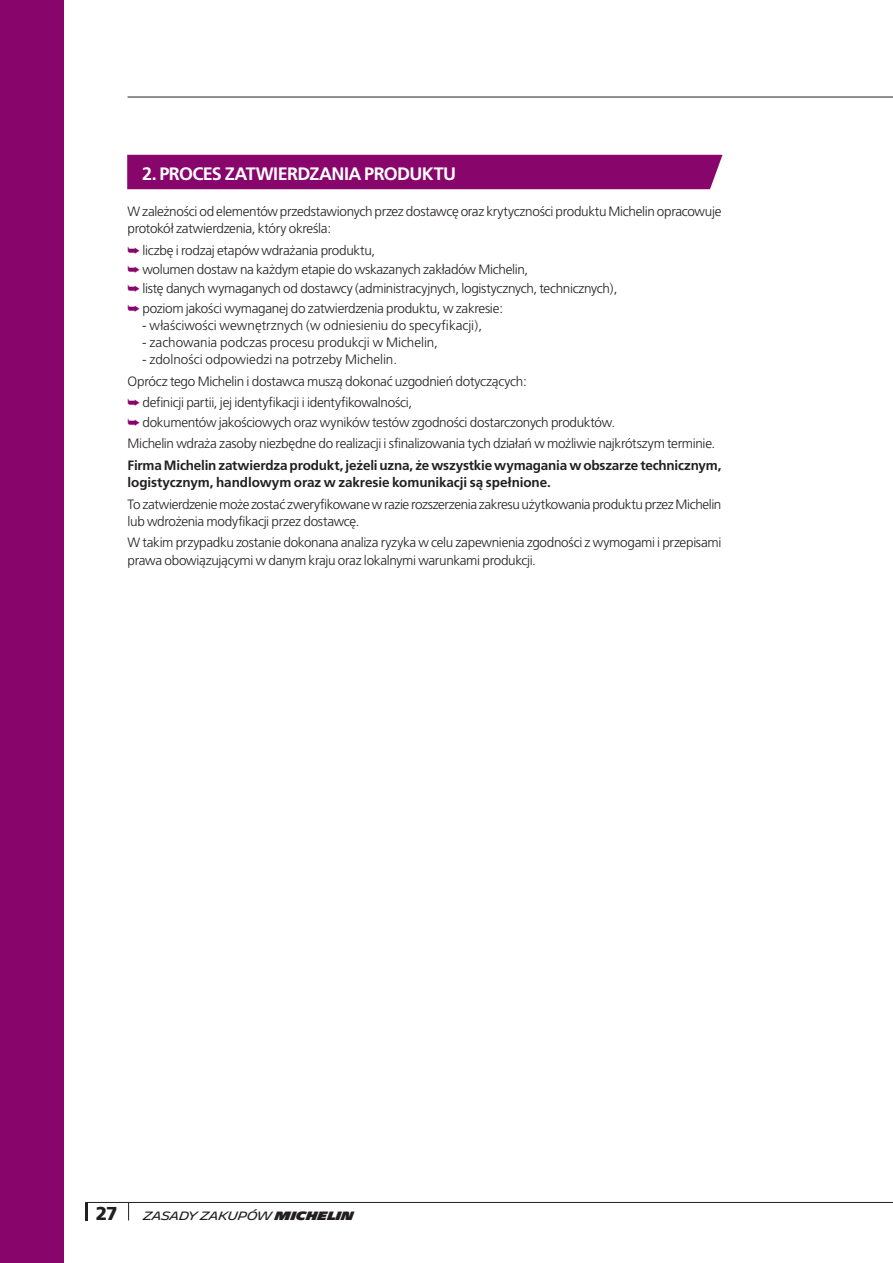
<style>
.page{position:relative;width:893px;height:1263px;background:#fff}
.page>*{position:absolute;margin:0;border:0;box-sizing:border-box;transform-origin:0 0}
.t1{font:900 18.75px "Frutiger";color:#231f20}
.t2{font:700 18px "Frutiger CE";letter-spacing:-.035em;color:#fff}
.t3{font:300 13.5px/17.2px "Frutiger CE";letter-spacing:-.025em;color:#231f20}
.t4{font:700 13.5px/17.2px "Frutiger CE";letter-spacing:-.01em;color:#231f20}
.t5{font:300 13.5px "Frutiger CE";color:#231f20}
.t6{font:300 13.5px "Frutiger CE";letter-spacing:-.005em;color:#231f20}
.t7{font:11.7px "Michelin";letter-spacing:-.025em;color:#231f20}
.s1{color:#88056b}
.s2{font-weight:900}
</style>
<div class="page">
<hr style="left:85px;top:1202px;width:808px;height:1px;background:#231f20">
<svg style="left:128px;top:1203px;width:1px;height:17px"></svg>
<hr style="left:85px;top:1202px;width:3px;height:18px;background:#231f20">
<hr style="left:128px;top:97px;width:765px;height:1px;background:#231f20">
<div style="left:0;top:0;width:64px;height:1263px;background:#88056b"></div>
<div style="left:127px;top:155px;width:595px;height:34px;background:#88056b"></div>
<h2 class="t2" style="left:142px;top:167px;width:316px">2. PROCES ZATWIERDZANIA PRODUKTU</h2>
<p class="t3" style="left:128px;top:203px;width:595px">W zależności od elementów przedstawionych przez dostawcę oraz krytyczności produktu Michelin opracowuje protokół zatwierdzenia, który określa:</p>
<p class="t3" style="left:128px;top:241px;width:491px;line-height:19.4px"><span class="s1">➥</span> liczbę i rodzaj etapów wdrażania produktu,<br><span class="s1">➥</span> wolumen dostaw na każdym etapie do wskazanych zakładów Michelin,<br><span class="s1">➥</span> listę danych wymaganych od dostawcy (administracyjnych, logistycznych, technicznych), <span class="s1">➥</span> poziom jakości wymaganej do zatwierdzenia produktu, w zakresie:</p>
<p class="t5" style="left:142px;top:320px;width:341px">- właściwości wewnętrznych (w odniesieniu do specyfikacji),</p>
<p class="t6" style="left:142px;top:337px;width:297px">- zachowania podczas procesu produkcji w Michelin,</p>
<p class="t3" style="left:128px;top:350px;width:401px;line-height:21.5px;text-indent:15px">- zdolności odpowiedzi na potrzeby Michelin.<br>Oprócz tego Michelin i dostawca muszą dokonać uzgodnień dotyczących: <span class="s1">➥</span> definicji partii, jej identyfikacji i identyfikowalności,</p>
<p class="t3" style="left:128px;top:412px;width:589px;line-height:21.5px"><span class="s1">➥</span> dokumentów jakościowych oraz wyników testów zgodności dostarczonych produktów.<br>Michelin wdraża zasoby niezbędne do realizacji i sfinalizowania tych działań w możliwie najkrótszym terminie.</p>
<p class="t4" style="left:128px;top:457px;width:595px">Firma Michelin zatwierdza produkt, jeżeli uzna, że wszystkie wymagania w obszarze technicznym, logistycznym, handlowym oraz w zakresie komunikacji są spełnione.</p>
<p class="t3" style="left:128px;top:496px;width:595px">To zatwierdzenie może zostać zweryfikowane w razie rozszerzenia zakresu użytkowania produktu przez Michelin lub wdrożenia modyfikacji przez dostawcę.</p>
<p class="t3" style="left:128px;top:535px;width:595px">W takim przypadku zostanie dokonana analiza ryzyka w celu zapewnienia zgodności z wymogami i przepisami prawa obowiązującymi w danym kraju oraz lokalnymi warunkami produkcji.</p>
<h1 class="t1" style="left:96px;top:1202px;width:23px">27</h1>
<p class="t7" style="left:143px;top:1212px;width:212px">ZASADY ZAKUPÓW <span class="s2">MICHELIN</span></p>
</div>
